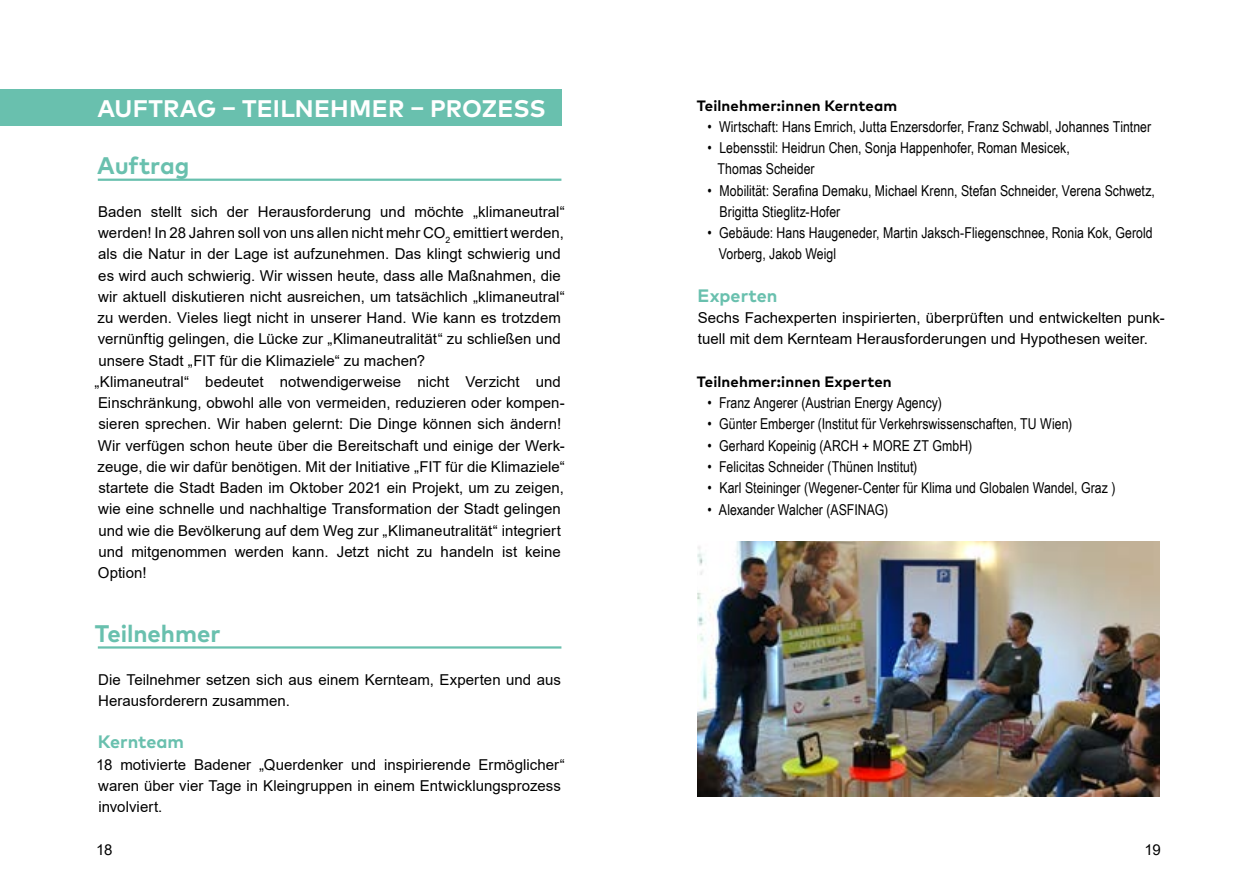
<style>
.page{position:relative;width:1259px;height:893px;background:#fff}
.page>*{position:absolute;margin:0;border:0;box-sizing:border-box;transform-origin:0 0}
.t1{font:700 24px "Mark OT";letter-spacing:.01em;color:#fff}
.t2{font:700 24px "Mark OT";color:#69c0ae}
.t3{font:700 18px "Mark OT";color:#69c0ae}
.t4{font:15px/21.3px "Arial";letter-spacing:.005em;color:#000}
.t5{font:15px/21.3px "Arial Narrow";color:#000}
.t6{font:700 15px "Mark OT";letter-spacing:.01em;color:#000}
</style>
<div class="page">
<img style="left:697px;top:541px;width:462px;height:255px">
<div style="left:0;top:89px;width:561px;height:37px;background:#69c0ae"></div>
<hr style="left:98px;top:179px;width:463px;height:2px;background:#69c0ae">
<hr style="left:98px;top:646px;width:463px;height:3px;background:#69c0ae">
<h1 class="t1" style="left:97px;top:93px;width:450px">AUFTRAG – TEILNEHMER – PROZESS</h1>
<h1 class="t2" style="left:97px;top:150px;width:94px">Auftrag</h1>
<p class="t4" style="left:94px;top:201px;width:472px">Baden stellt sich der Herausforderung und möchte „klimaneutral“ werden! In 28 Jahren soll von uns allen nicht mehr CO<sub>2</sub> emittiert werden, als die Natur in der Lage ist aufzunehmen. Das klingt schwierig und es wird auch schwierig. Wir wissen heute, dass alle Maßnahmen, die wir aktuell diskutieren nicht ausreichen, um tatsächlich „klimaneutral“ zu werden. Vieles liegt nicht in unserer Hand. Wie kann es trotzdem vernünftig gelingen, die Lücke zur „Klimaneutralität“ zu schließen und unsere Stadt „FIT für die Klimaziele“ zu machen?<br>„Klimaneutral“ bedeutet notwendigerweise nicht Verzicht und Einschränkung, obwohl alle von vermeiden, reduzieren oder kompen&shy;sieren sprechen. Wir haben gelernt: Die Dinge können sich ändern!<br>Wir verfügen schon heute über die Bereitschaft und einige der Werk&shy;zeuge, die wir dafür benötigen. Mit der Initiative „FIT für die Klimaziele“ startete die Stadt Baden im Oktober 2021 ein Projekt, um zu zeigen, wie eine schnelle und nachhaltige Transformation der Stadt gelingen und wie die Bevölkerung auf dem Weg zur „Klimaneutralität“ integriert und mitgenommen werden kann. Jetzt nicht zu handeln ist keine Option!</p>
<h1 class="t2" style="left:95px;top:618px;width:127px">Teilnehmer</h1>
<p class="t4" style="left:98px;top:669px;width:464px">Die Teilnehmer setzen sich aus einem Kernteam, Experten und aus<br>Herausforderern zusammen.</p>
<p class="t3" style="left:98px;top:730px;width:88px">Kernteam</p>
<p class="t4" style="left:96px;top:754px;width:470px">18 motivierte Badener „Querdenker und inspirierende Ermöglicher“ waren über vier Tage in Kleingruppen in einem Entwicklungsprozess involviert.</p>
<p class="t6" style="left:697px;top:96px;width:202px">Teilnehmer:innen Kernteam</p>
<p class="t5" style="left:707px;top:115px;width:445px">• Wirtschaft: Hans Emrich, Jutta Enzersdorfer, Franz Schwabl, Johannes Tintner</p>
<p class="t5" style="left:717px;top:137px;width:354px;text-indent:-10px">• Lebensstil: Heidrun Chen, Sonja Happenhofer, Roman Mesicek,<br>Thomas Scheider</p>
<p class="t5" style="left:719px;top:179px;width:437px;text-indent:-12px">• Mobilität: Serafina Demaku, Michael Krenn, Stefan Schneider, Verena Schwetz,<br>Brigitta Stieglitz-Hofer</p>
<p class="t5" style="left:718px;top:222px;width:435px;text-indent:-11px">• Gebäude: Hans Haugeneder, Martin Jaksch-Fliegenschnee, Ronia Kok, Gerold<br>Vorberg, Jakob Weigl</p>
<p class="t3" style="left:697px;top:284px;width:81px">Experten</p>
<p class="t4" style="left:697px;top:307px;width:468px">Sechs Fachexperten inspirierten, überprüften und entwickelten punk&shy;tuell mit dem Kernteam Herausforderungen und Hypothesen weiter.</p>
<p class="t6" style="left:697px;top:372px;width:196px">Teilnehmer:innen Experten</p>
<p class="t5" style="left:707px;top:392px;width:236px">• Franz Angerer (Austrian Energy Agency)</p>
<p class="t5" style="left:707px;top:413px;width:366px">• Günter Emberger (Institut für Verkehrswissenschaften, TU Wien)</p>
<p class="t5" style="left:707px;top:434px;width:266px">• Gerhard Kopeinig (ARCH + MORE ZT GmbH)</p>
<p class="t5" style="left:707px;top:455px;width:211px">• Felicitas Schneider (Thünen Institut)</p>
<p class="t5" style="left:707px;top:477px;width:410px">• Karl Steininger (Wegener-Center für Klima und Globalen Wandel, Graz )</p>
<p class="t5" style="left:707px;top:498px;width:182px">• Alexander Walcher (ASFINAG)</p>
<p class="t4" style="left:96px;top:839px;width:18px">18</p>
<p class="t4" style="left:1144px;top:839px;width:18px">19</p>
</div>
